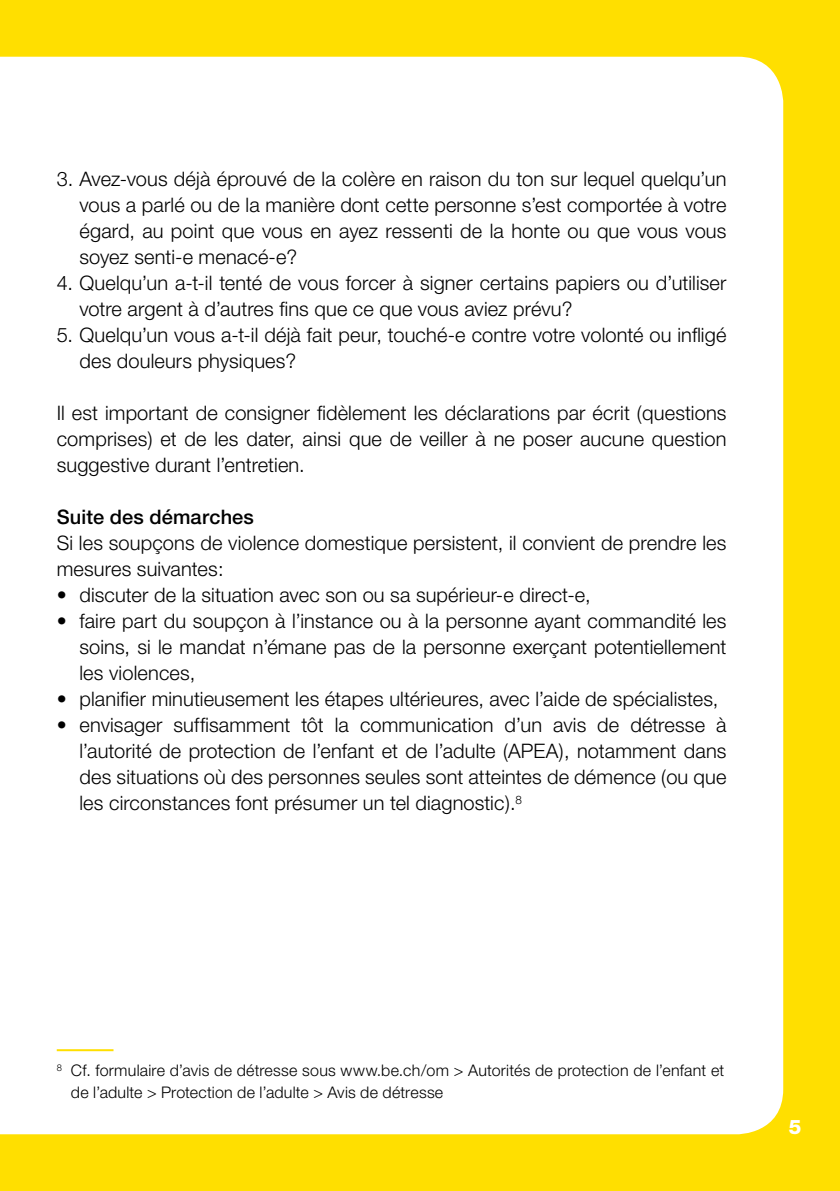
<style>
.page{position:relative;width:840px;height:1191px;background:#fff}
.page>*{position:absolute;margin:0;border:0;box-sizing:border-box;transform-origin:0 0}
.t1{font:300 20px/26px "Helvetica Neue CE";letter-spacing:.005em;color:#000;text-align:justify}
.t2{font:500 20px "Helvetica Neue CE";letter-spacing:.01em;color:#000}
.t3{font:800 20px "Helvetica Neue CE";color:#fff}
.t4{font:300 16px/22px "Helvetica Neue CE";letter-spacing:.015em;color:#000}
</style>
<div class="page">
<div style="left:0;top:0;width:839px;height:1191px;background:#ffdf00"></div>
<div style="left:0;top:57px;width:782px;height:1077px;background:#fff"></div>
<hr style="left:57px;top:1049px;width:56px;height:2px;background:#ffdf00">
<p class="t1" style="left:79px;top:166px;width:648px;text-indent:-23px">3. Avez-vous déjà éprouvé de la colère en raison du ton sur lequel quelqu’un vous a parlé ou de la manière dont cette personne s’est comportée à votre égard, au point que vous en ayez ressenti de la honte ou que vous vous soyez senti-e menacé-e?</p>
<p class="t1" style="left:79px;top:270px;width:648px;text-indent:-23px">4. Quelqu’un a-t-il tenté de vous forcer à signer certains papiers ou d’utiliser votre argent à d’autres fins que ce que vous aviez prévu?</p>
<p class="t1" style="left:79px;top:322px;width:648px;text-indent:-23px">5. Quelqu’un vous a-t-il déjà fait peur, touché-e contre votre volonté ou infligé des douleurs physiques?</p>
<p class="t1" style="left:57px;top:400px;width:671px">Il est important de consigner fidèlement les déclarations par écrit (questions comprises) et de les dater, ainsi que de veiller à ne poser aucune question suggestive durant l’entretien.</p>
<p class="t2" style="left:57px;top:505px;width:199px">Suite des démarches</p>
<p class="t1" style="left:57px;top:530px;width:670px">Si les soupçons de violence domestique persistent, il convient de prendre les mesures suivantes:</p>
<p class="t1" style="left:57px;top:582px;width:535px">• discuter de la situation avec son ou sa supérieur-e direct-e,</p>
<p class="t1" style="left:79px;top:608px;width:648px;text-indent:-23px">• faire part du soupçon à l’instance ou à la personne ayant commandité les soins, si le mandat n’émane pas de la personne exerçant potentiellement les violences,</p>
<p class="t1" style="left:57px;top:686px;width:662px">• planifier minutieusement les étapes ultérieures, avec l’aide de spécialistes,</p>
<p class="t1" style="left:79px;top:712px;width:648px;text-indent:-23px">• envisager suffisamment tôt la communication d’un avis de détresse à l’autorité de protection de l’enfant et de l’adulte (APEA), notamment dans des situations où des personnes seules sont atteintes de démence (ou que les circonstances font présumer un tel diagnostic).<sup>8</sup></p>
<p class="t4" style="left:71px;top:1059px;width:654px;text-indent:-14px"><sup>8</sup> Cf. formulaire d’avis de détresse sous www.be.ch/om &gt; Autorités de protection de l’enfant et de l’adulte &gt; Protection de l’adulte &gt; Avis de détresse</p>
<p class="t3" style="left:788px;top:1114px;width:14px">5</p>
</div>
